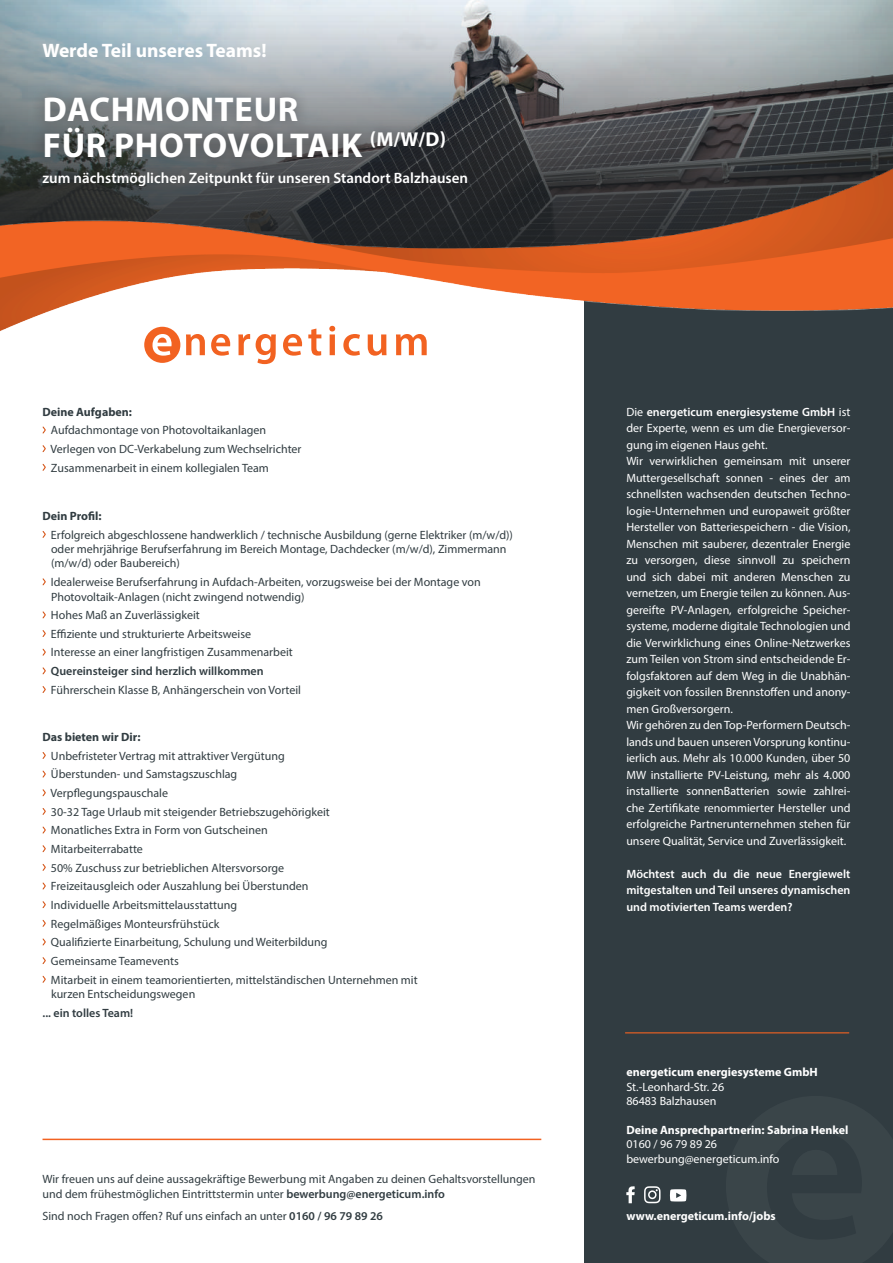
<style>
.page{position:relative;width:893px;height:1263px;background:#fff}
.page>*{position:absolute;margin:0;border:0;box-sizing:border-box;transform-origin:0 0}
.t1{font:700 34.5px/36px "Myriad Pro";letter-spacing:.02em;color:#fff}
.t2{font:700 19.5px "Myriad Pro";color:#fff}
.t3{font:600 15px "Myriad Pro";color:#fff}
.t4{font:12px/18.6px "Myriad Pro";color:#313c41}
.t5{font:12px/16.5px "Myriad Pro";color:#fff}
.t6{font:600 12px/16.5px "Myriad Pro";color:#fff;text-align:justify}
.t7{font:700 12px "Myriad Pro";color:#fff}
.t8{font:600 12px "Myriad Pro";color:#313c41}
.t9{font:700 12px "Myriad Pro";color:#313c41}
.s1{font-weight:600}
</style>
<div class="page">
<div style="left:584px;top:281px;width:309px;height:982px;background:#313c41"></div>
<img style="left:0;top:0;width:893px;height:163px">
<img style="left:0;top:163px;width:893px;height:173px">
<hr style="left:43px;top:1138px;width:498px;height:2px;background:#f26221">
<svg style="left:626px;top:1186px;width:9px;height:17px"></svg>
<svg style="left:670px;top:1189px;width:16px;height:12px"></svg>
<svg style="left:644px;top:1186px;width:16px;height:17px"></svg>
<div style="left:144px;top:327px;width:36px;height:36px;background:#f26221;border-radius:50%"></div>
<svg style="left:152px;top:334px;width:20px;height:22px"></svg>
<svg style="left:186px;top:334px;width:19px;height:21px"></svg>
<svg style="left:211px;top:334px;width:19px;height:22px"></svg>
<svg style="left:238px;top:334px;width:12px;height:21px"></svg>
<svg style="left:256px;top:334px;width:20px;height:30px"></svg>
<svg style="left:283px;top:334px;width:19px;height:22px"></svg>
<svg style="left:308px;top:329px;width:13px;height:27px"></svg>
<svg style="left:329px;top:326px;width:6px;height:29px"></svg>
<svg style="left:343px;top:334px;width:17px;height:22px"></svg>
<svg style="left:368px;top:334px;width:19px;height:22px"></svg>
<svg style="left:396px;top:334px;width:31px;height:21px"></svg>
<hr style="left:625px;top:1032px;width:224px;height:1px;background:#f26221">
<svg style="left:42px;top:426px;width:4px;height:8px"></svg>
<svg style="left:42px;top:445px;width:4px;height:7px"></svg>
<svg style="left:42px;top:464px;width:4px;height:7px"></svg>
<svg style="left:42px;top:531px;width:4px;height:7px"></svg>
<svg style="left:42px;top:578px;width:4px;height:8px"></svg>
<svg style="left:42px;top:611px;width:4px;height:8px"></svg>
<svg style="left:42px;top:630px;width:4px;height:7px"></svg>
<svg style="left:42px;top:648px;width:4px;height:8px"></svg>
<svg style="left:42px;top:667px;width:4px;height:8px"></svg>
<svg style="left:42px;top:686px;width:4px;height:7px"></svg>
<div style="left:30px;top:159px;width:451px;height:40px;background:#231f20;opacity:.5"></div>
<div style="left:31px;top:84px;width:428px;height:87px;background:#231f20;opacity:.5"></div>
<svg style="left:42px;top:752px;width:4px;height:7px"></svg>
<svg style="left:42px;top:770px;width:4px;height:8px"></svg>
<svg style="left:42px;top:789px;width:4px;height:8px"></svg>
<svg style="left:42px;top:808px;width:4px;height:7px"></svg>
<svg style="left:42px;top:826px;width:4px;height:8px"></svg>
<svg style="left:42px;top:845px;width:4px;height:8px"></svg>
<svg style="left:42px;top:864px;width:4px;height:7px"></svg>
<svg style="left:42px;top:882px;width:4px;height:8px"></svg>
<svg style="left:42px;top:901px;width:4px;height:7px"></svg>
<svg style="left:42px;top:920px;width:4px;height:7px"></svg>
<svg style="left:42px;top:938px;width:4px;height:8px"></svg>
<svg style="left:42px;top:957px;width:4px;height:7px"></svg>
<svg style="left:42px;top:975px;width:4px;height:8px"></svg>
<h2 class="t2" style="left:43px;top:38px;width:226px">Werde Teil unseres Teams!</h2>
<h1 class="t1" style="left:43px;top:91px;width:405px">DACHMONTEUR<br>FÜR PHOTOVOLTAIK <sup>(M/W/D)</sup></h1>
<p class="t3" style="left:43px;top:168px;width:427px">zum nächstmöglichen Zeitpunkt für unseren Standort Balzhausen</p>
<p class="t9" style="left:43px;top:404px;width:91px">Deine Aufgaben:</p>
<p class="t4" style="left:51px;top:421px;width:252px">Aufdachmontage von Photovoltaikanlagen<br>Verlegen von DC-Verkabelung zum Wechselrichter<br>Zusammenarbeit in einem kollegialen Team</p>
<p class="t9" style="left:43px;top:508px;width:61px">Dein Profil:</p>
<p class="t4" style="left:51px;top:527px;width:464px;line-height:14.4px">Erfolgreich abgeschlossene handwerklich / technische Ausbildung (gerne Elektriker (m/w/d)) oder mehrjährige Berufserfahrung im Bereich Montage, Dachdecker (m/w/d), Zimmermann (m/w/d) oder Baubereich)</p>
<p class="t4" style="left:51px;top:575px;width:431px;line-height:14.4px">Idealerweise Berufserfahrung in Aufdach-Arbeiten, vorzugsweise bei der Montage von<br>Photovoltaik-Anlagen (nicht zwingend notwendig)</p>
<p class="t4" style="left:51px;top:606px;width:243px">Hohes Maß an Zuverlässigkeit<br>Effiziente und strukturierte Arbeitsweise<br>Interesse an einer langfristigen Zusammenarbeit</p>
<p class="t8" style="left:51px;top:663px;width:214px">Quereinsteiger sind herzlich willkommen</p>
<p class="t4" style="left:51px;top:680px;width:252px">Führerschein Klasse B, Anhängerschein von Vorteil</p>
<p class="t9" style="left:43px;top:729px;width:99px">Das bieten wir Dir:</p>
<p class="t4" style="left:51px;top:746px;width:369px">Unbefristeter Vertrag mit attraktiver Vergütung<br>Überstunden- und Samstagszuschlag<br>Verpflegungspauschale<br>30-32 Tage Urlaub mit steigender Betriebszugehörigkeit<br>Monatliches Extra in Form von Gutscheinen<br>Mitarbeiterrabatte<br>50% Zuschuss zur betrieblichen Altersvorsorge<br>Freizeitausgleich oder Auszahlung bei Überstunden<br>Individuelle Arbeitsmittelausstattung<br>Regelmäßiges Monteursfrühstück<br>Qualifizierte Einarbeitung, Schulung und Weiterbildung<br>Gemeinsame Teamevents<br>Mitarbeit in einem teamorientierten, mittelständischen Unternehmen mit</p>
<p class="t4" style="left:51px;top:984px;width:146px">kurzen Entscheidungswegen</p>
<p class="t8" style="left:43px;top:1005px;width:92px">... ein tolles Team!</p>
<p class="t4" style="left:43px;top:1172px;width:494px;line-height:14.4px">Wir freuen uns auf deine aussagekräftige Bewerbung mit Angaben zu deinen Gehaltsvorstellungen und dem frühestmöglichen Eintrittstermin unter <span class="s1">bewerbung@energeticum.info</span></p>
<p class="t4" style="left:43px;top:1207px;width:342px">Sind noch Fragen offen? Ruf uns einfach an unter <span class="s1">0160 / 96 79 89 26</span></p>
<p class="t5" style="left:626px;top:403px;width:226px">Die <span class="s1">energeticum energiesysteme GmbH</span> ist der Experte, wenn es um die Energieversor&shy;gung im eigenen Haus geht.<br>Wir verwirklichen gemeinsam mit unserer Muttergesellschaft sonnen - eines der am schnellsten wachsenden deutschen Techno&shy;logie-Unternehmen und europaweit größter Hersteller von Batteriespeichern - die Vision, Menschen mit sauberer, dezentraler Energie zu versorgen, diese sinnvoll zu speichern und sich dabei mit anderen Menschen zu vernetzen, um Energie teilen zu können. Aus&shy;gereifte PV-Anlagen, erfolgreiche Speicher&shy;systeme, moderne digitale Technologien und die Verwirklichung eines Online-Netzwerkes zum Teilen von Strom sind entscheidende Er&shy;folgsfaktoren auf dem Weg in die Unabhän&shy;gigkeit von fossilen Brennstoffen und anony&shy;men Großversorgern.<br>Wir gehören zu den Top-Performern Deutsch&shy;lands und bauen unseren Vorsprung kontinu&shy;ierlich aus. Mehr als 10.000 Kunden, über 50<br>MW installierte PV-Leistung, mehr als 4.000 installierte sonnenBatterien sowie zahlrei&shy;che Zertifikate renommierter Hersteller und erfolgreiche Partnerunternehmen stehen für unsere Qualität, Service und Zuverlässigkeit.</p>
<p class="t6" style="left:626px;top:865px;width:226px">Möchtest auch du die neue Energiewelt mitgestalten und Teil unseres dynamischen und motivierten Teams werden?</p>
<p class="t7" style="left:626px;top:1064px;width:193px">energeticum energiesysteme GmbH</p>
<p class="t5" style="left:626px;top:1079px;width:99px;line-height:14.4px">St.-Leonhard-Str. 26<br>86483 Balzhausen</p>
<p class="t7" style="left:626px;top:1122px;width:224px">Deine Ansprechpartnerin: Sabrina Henkel</p>
<p class="t5" style="left:626px;top:1137px;width:155px;line-height:14.4px">0160 / 96 79 89 26 bewerbung@energeticum.info</p>
<p class="t7" style="left:626px;top:1208px;width:151px">www.energeticum.info/jobs</p>
</div>
